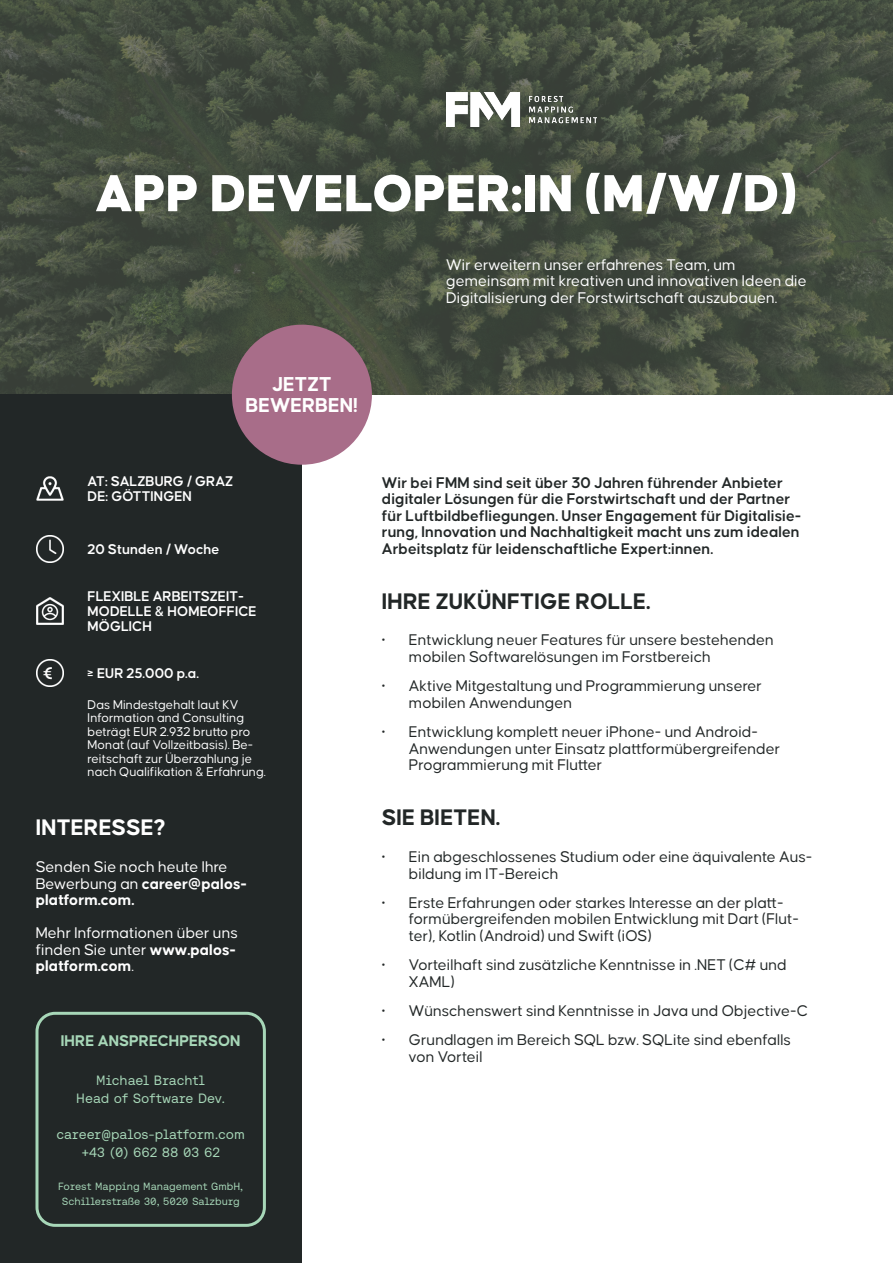
<style>
.page{position:relative;width:893px;height:1263px;background:#fff}
.page>*{position:absolute;margin:0;border:0;box-sizing:border-box;transform-origin:0 0}
.t1{font:900 55.5px "Causten";color:#fff}
.t2{font:700 24px "Causten";color:#222727}
.t3{font:700 24px "Causten";color:#fff}
.t4{font:700 21.45px/21.5px "Causten";color:#fff;text-align:center}
.t5{font:600 18px "Causten";color:#fff}
.t6{font:16.5px/16.5px "Causten";color:#222727}
.t7{font:600 16.5px/16.5px "Causten";color:#222727}
.t8{font:16.5px/16.5px "Causten";color:#fff}
.t9{font:700 16.5px "Causten";color:#a7d7b8}
.t10{font:600 15px/15px "Causten";color:#fff}
.t11{font:13.5px/13.5px "Causten";color:#fff}
.t12{font:13.5px "Aeonik Fono";color:#a7d7b8}
.t13{font:10.5px/15px "Aeonik Fono";color:#a7d7b8;text-align:center}
.s1{font-weight:700}
</style>
<div class="page">
<svg style="left:0;top:0;width:893px;height:395px;fill:#424b3e"></svg>
<div style="left:0;top:395px;width:302px;height:868px;background:#222727"></div>
<div style="left:232px;top:325px;width:140px;height:140px;background:#a86d89;border-radius:50%"></div>
<img style="left:37px;top:476px;width:27px;height:24px">
<img style="left:36px;top:535px;width:27px;height:27px">
<div style="left:36px;top:1012px;width:230px;height:215px;border:3px solid #a7d7b8;border-radius:18px"></div>
<img style="left:36px;top:659px;width:27px;height:27px">
<img style="left:36px;top:597px;width:27px;height:27px">
<img style="left:446px;top:92px;width:151px;height:35px">
<p class="t1" style="left:95px;top:162px;width:703px">APP DEVELOPER:IN (M/W/D)</p>
<p class="t8" style="left:446px;top:256px;width:362px">Wir erweitern unser erfahrenes Team, um gemeinsam mit kreativen und innovativen Ideen die<br>Digitalisierung der Forstwirtschaft auszubauen.</p>
<p class="t4" style="left:245px;top:373px;width:115px">JETZT<br>BEWERBEN!</p>
<p class="t10" style="left:88px;top:474px;width:147px">AT: SALZBURG / GRAZ<br>DE: GÖTTINGEN</p>
<p class="t10" style="left:88px;top:542px;width:133px">20 Stunden / Woche</p>
<p class="t10" style="left:88px;top:589px;width:171px">FLEXIBLE ARBEITSZEIT-<br>MODELLE &amp; HOMEOFFICE<br>MÖGLICH</p>
<p class="t5" style="left:43px;top:663px;width:12px">€</p>
<p class="t10" style="left:87px;top:666px;width:113px">≥ EUR 25.000 p.a.</p>
<p class="t11" style="left:88px;top:698px;width:180px">Das Mindestgehalt laut KV<br>Information and Consulting beträgt EUR 2.932 brutto pro<br>Monat (auf Vollzeitbasis). Be&shy;reitschaft zur Überzahlung je nach Qualifikation &amp; Erfahrung.</p>
<p class="t3" style="left:36px;top:814px;width:132px">INTERESSE?</p>
<p class="t8" style="left:36px;top:858px;width:213px">Senden Sie noch heute Ihre<br>Bewerbung an <span class="s1">career@palos&shy;platform.com.</span></p>
<p class="t8" style="left:36px;top:924px;width:204px;text-align:justify">Mehr Informationen über uns finden Sie unter <span class="s1">www.palos&shy;platform.com</span>.</p>
<p class="t9" style="left:61px;top:1032px;width:182px">IHRE ANSPRECHPERSON</p>
<p class="t12" style="left:96px;top:1072px;width:110px">Michael Brachtl</p>
<p class="t12" style="left:76px;top:1090px;width:150px">Head of Software Dev.</p>
<p class="t12" style="left:57px;top:1126px;width:190px">career@palos-platform.com</p>
<p class="t12" style="left:81px;top:1144px;width:140px">+43 (0) 662 88 03 62</p>
<p class="t13" style="left:58px;top:1178px;width:187px">Forest Mapping Management GmbH,<br>Schillerstraße 30, 5020 Salzburg</p>
<p class="t7" style="left:382px;top:474px;width:421px">Wir bei FMM sind seit über 30 Jahren führender Anbieter digitaler Lösungen für die Forstwirtschaft und der Partner für Luftbildbefliegungen. Unser Engagement für Digitalisie&shy;rung, Innovation und Nachhaltigkeit macht uns zum idealen Arbeitsplatz für leidenschaftliche Expert:innen.</p>
<p class="t2" style="left:382px;top:587px;width:270px">IHRE ZUKÜNFTIGE ROLLE.</p>
<p class="t6" style="left:409px;top:632px;width:366px;text-indent:-27px">• Entwicklung neuer Features für unsere bestehenden mobilen Softwarelösungen im Forstbereich</p>
<p class="t6" style="left:409px;top:678px;width:355px;text-indent:-27px">• Aktive Mitgestaltung und Programmierung unserer mobilen Anwendungen</p>
<p class="t6" style="left:409px;top:723px;width:373px;text-indent:-27px">• Entwicklung komplett neuer iPhone- und Android-<br>Anwendungen unter Einsatz plattformübergreifender<br>Programmierung mit Flutter</p>
<p class="t2" style="left:382px;top:804px;width:120px">SIE BIETEN.</p>
<p class="t6" style="left:409px;top:848px;width:405px;text-indent:-27px">• Ein abgeschlossenes Studium oder eine äquivalente Aus&shy;bildung im IT-Bereich</p>
<p class="t6" style="left:409px;top:894px;width:392px;text-indent:-27px">• Erste Erfahrungen oder starkes Interesse an der platt&shy;formübergreifenden mobilen Entwicklung mit Dart (Flut&shy;ter), Kotlin (Android) und Swift (iOS)</p>
<p class="t6" style="left:409px;top:956px;width:379px;text-indent:-27px">• Vorteilhaft sind zusätzliche Kenntnisse in .NET (C# und<br>XAML)</p>
<p class="t6" style="left:382px;top:1002px;width:428px">• Wünschenswert sind Kenntnisse in Java und Objective-C</p>
<p class="t6" style="left:409px;top:1031px;width:384px;text-indent:-27px">• Grundlagen im Bereich SQL bzw. SQLite sind ebenfalls von Vorteil</p>
</div>
